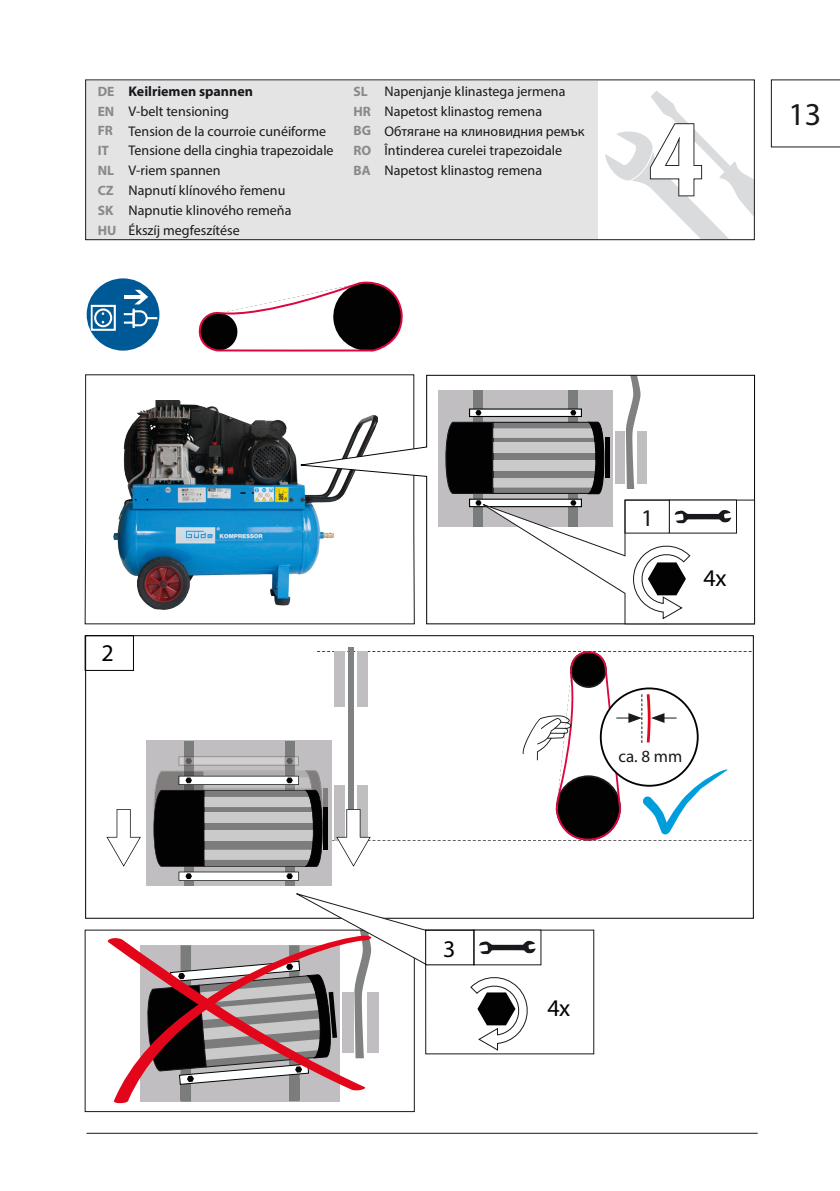
<style>
.page{position:relative;width:840px;height:1191px;background:#fff}
.page>*{position:absolute;margin:0;border:0;box-sizing:border-box;transform-origin:0 0}
.t1{font:700 109.6px "Myriad Pro";color:#fff;scale:.9 1}
.t2{font:32px "Myriad Pro";color:#1a181c}
.t3{font:24px "Myriad Pro";color:#020203}
.t4{font:24px "Myriad Pro";color:#1a181c}
.t5{font:17px "Myriad Pro";color:#1a181c}
.t6{font:14px/19.8px "Myriad Pro";color:#1a181c}
.t7{font:700 13.6px "Myriad Pro";color:#87898a}
.s1{font-weight:700;font-size:13.6px;color:#87898a}
.s2{font-weight:700}
</style>
<div class="page">
<svg style="left:770px;top:79px;width:69px;height:69px"></svg>
<hr style="left:86px;top:1132px;width:671px;height:1px;background:#1a181c">
<svg style="left:84px;top:374px;width:208px;height:251px"></svg>
<div style="left:86px;top:81px;width:511px;height:159px;background:#e4e4e5"></div>
<svg style="left:605px;top:91px;width:147px;height:147px"></svg>
<div style="left:85px;top:79px;width:669px;height:161px;border:1px solid #1a181c"></div>
<svg style="left:292px;top:374px;width:463px;height:251px"></svg>
<div style="left:146px;top:740px;width:185px;height:145px;background:#c0bec0"></div>
<svg style="left:184px;top:741px;width:9px;height:144px"></svg>
<div style="left:284px;top:741px;width:10px;height:144px;background:#7b7d7d"></div>
<svg style="left:284px;top:880px;width:10px;height:4px"></svg>
<svg style="left:106px;top:809px;width:35px;height:57px"></svg>
<svg style="left:153px;top:647px;width:598px;height:233px"></svg>
<svg style="left:443px;top:375px;width:312px;height:250px"></svg>
<div style="left:85px;top:635px;width:49px;height:36px;border:1px solid #020203"></div>
<div style="left:87px;top:278px;width:72px;height:72px;background:#005997;border-radius:50%"></div>
<div style="left:90px;top:305px;width:26px;height:26px;border:2px solid #fff"></div>
<div style="left:94px;top:308px;width:18px;height:19px;border:2px solid #fff;border-radius:50%"></div>
<svg style="left:124px;top:289px;width:33px;height:42px"></svg>
<svg style="left:198px;top:281px;width:205px;height:71px"></svg>
<div style="left:85px;top:929px;width:329px;height:183px;border:1px solid #1a181c"></div>
<svg style="left:107px;top:938px;width:259px;height:165px"></svg>
<svg style="left:288px;top:893px;width:306px;height:161px"></svg>
<svg style="left:469px;top:973px;width:62px;height:78px"></svg>
<div style="left:473px;top:930px;width:67px;height:34px;background:#fff"></div>
<svg style="left:479px;top:941px;width:56px;height:13px"></svg>
<div style="left:425px;top:929px;width:49px;height:36px;border:1px solid #020203"></div>
<p class="t6" style="left:98px;top:81px;width:230px"><span class="s1">DE</span> <span class="s2">Keilriemen spannen<br></span><span class="s1">EN</span> V-belt tensioning<br><span class="s1">FR</span> Tension de la courroie cunéiforme</p>
<p class="t7" style="left:98px;top:142px;width:13px">IT</p>
<p class="t6" style="left:98px;top:141px;width:237px;text-indent:31px">Tensione della cinghia trapezoidale<br><span class="s1">NL</span> V-riem spannen<br><span class="s1">CZ</span> Napnutí klínového řemenu<br><span class="s1">SK</span> Napnutie klinového remeňa<br><span class="s1">HU</span> Ékszíj megfeszítése</p>
<p class="t6" style="left:353px;top:81px;width:232px"><span class="s1">SL</span> Napenjanje klinastega jermena<br><span class="s1">HR</span> Napetost klinastog remena<br><span class="s1">BG</span> Обтягане на клиновидния ремък<br><span class="s1">RO</span> Întinderea curelei trapezoidale<br><span class="s1">BA</span> Napetost klinastog remena</p>
<h1 class="t1" style="left:648px;top:87px;width:62px">4</h1>
<h2 class="t2" style="left:788px;top:95px;width:34px">13</h2>
<h3 class="t3" style="left:102px;top:638px;width:14px">2</h3>
<h3 class="t3" style="left:443px;top:934px;width:14px">3</h3>
<h3 class="t4" style="left:640px;top:503px;width:14px">1</h3>
<h3 class="t3" style="left:703px;top:563px;width:25px">4x</h3>
<p class="t5" style="left:618px;top:745px;width:65px">ca. 8 mm</p>
<h3 class="t3" style="left:547px;top:992px;width:25px">4x</h3>
</div>
